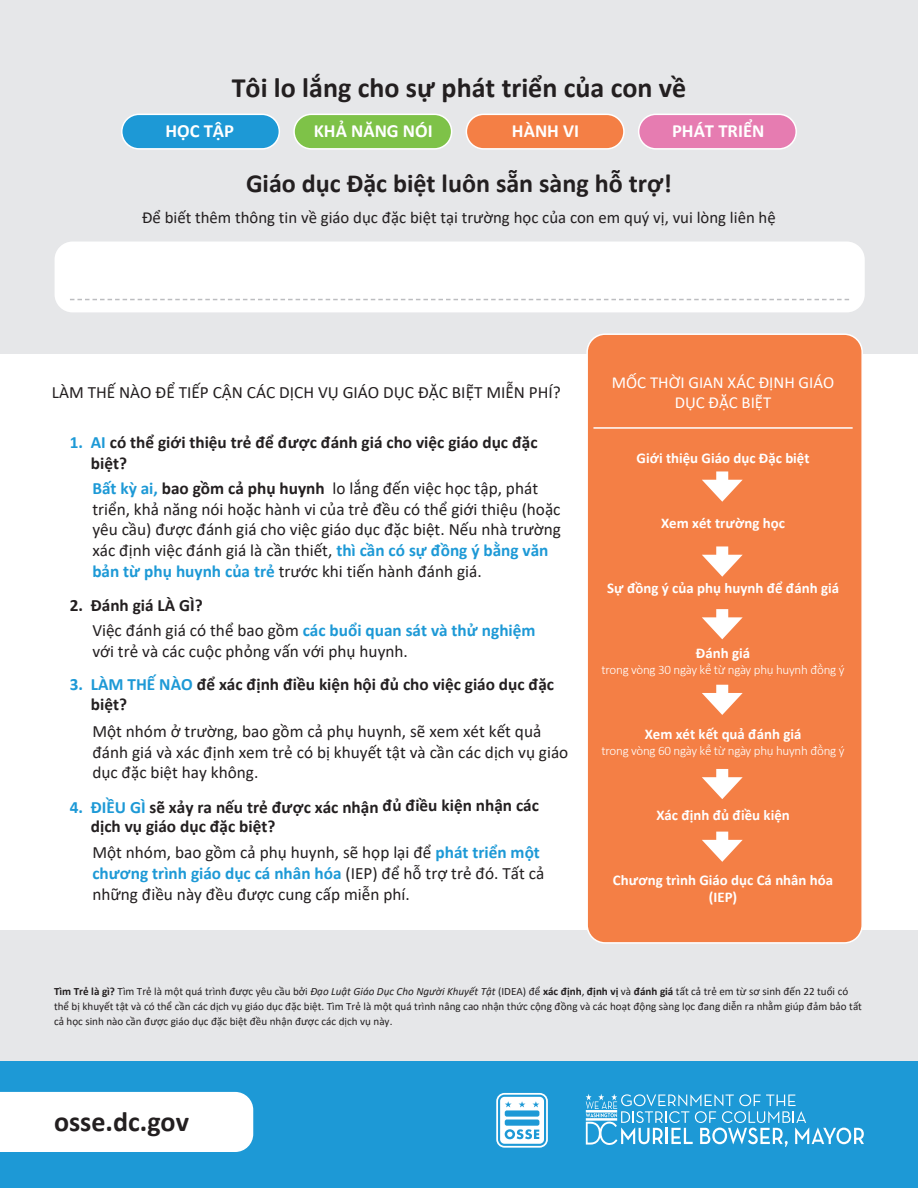
<style>
.page{position:relative;width:918px;height:1188px;background:#e6e7e9}
.page>*{position:absolute;margin:0;border:0;box-sizing:border-box;transform-origin:0 0}
.t1{font:700 28.05px "Calibri";color:#231f20}
.t2{font:700 26.1px "Calibri";color:#231f20}
.t3{font:700 18.6px "Calibri";color:#fff}
.t4{font:17.25px/20.7px "Calibri";color:#231f20}
.t5{font:700 17.25px/20.7px "Calibri";color:#231f20}
.t6{font:16.8px "Calibri";color:#231f20}
.t7{font:16.8px/20.5px "Calibri";color:#fff;text-align:center}
.t8{font:700 14.85px/17.9px "Calibri";color:#fff;text-align:center}
.t9{font:300 13.05px "Calibri";letter-spacing:-.02em;color:#fff}
.t10{font:11.1px/14.9px "Calibri";color:#231f20}
.s1{color:#1d99d6}
.s2{font-weight:700;color:#1d99d6}
.s3{font-weight:700}
.s4{font-style:italic}
</style>
<div class="page">
<div style="left:0;top:1061px;width:918px;height:127px;background:#1d99d6"></div>
<div style="left:0;top:1092px;width:253px;height:60px;background:#fff"></div>
<div style="left:0;top:354px;width:918px;height:576px;background:#fff"></div>
<div style="left:587px;top:334px;width:275px;height:609px;background:#f47f45;border-radius:18px"></div>
<div style="left:586px;top:333px;width:277px;height:611px;border:2px solid #fff;border-radius:18px"></div>
<hr style="left:593px;top:427px;width:260px;height:2px;background:#fff">
<div style="left:55px;top:242px;width:810px;height:70px;background:#fff;border-radius:18px"></div>
<div style="left:122px;top:114px;width:157px;height:35px;background:#1d99d6;border-radius:17px"></div>
<div style="left:121px;top:114px;width:159px;height:36px;border:2px solid #fff;border-radius:17px"></div>
<div style="left:294px;top:114px;width:158px;height:35px;background:#7ec248;border-radius:17px"></div>
<div style="left:293px;top:114px;width:159px;height:36px;border:2px solid #fff;border-radius:17px"></div>
<div style="left:466px;top:114px;width:158px;height:35px;background:#f47f45;border-radius:17px"></div>
<div style="left:466px;top:114px;width:159px;height:36px;border:2px solid #fff;border-radius:17px"></div>
<div style="left:639px;top:114px;width:157px;height:35px;background:#e67cb1;border-radius:17px"></div>
<div style="left:638px;top:114px;width:159px;height:36px;border:2px solid #fff;border-radius:17px"></div>
<div style="left:716px;top:471px;width:12px;height:17px;background:#fff"></div>
<svg style="left:702px;top:480px;width:41px;height:22px"></svg>
<div style="left:716px;top:546px;width:12px;height:17px;background:#fff"></div>
<svg style="left:702px;top:555px;width:41px;height:22px"></svg>
<div style="left:716px;top:609px;width:12px;height:17px;background:#fff"></div>
<svg style="left:702px;top:617px;width:41px;height:22px"></svg>
<div style="left:716px;top:685px;width:12px;height:17px;background:#fff"></div>
<svg style="left:702px;top:693px;width:41px;height:22px"></svg>
<div style="left:716px;top:769px;width:12px;height:17px;background:#fff"></div>
<svg style="left:702px;top:777px;width:41px;height:22px"></svg>
<div style="left:716px;top:832px;width:12px;height:17px;background:#fff"></div>
<svg style="left:702px;top:840px;width:41px;height:22px"></svg>
<svg style="left:70px;top:299px;width:779px;height:1px"></svg>
<svg style="left:496px;top:1093px;width:52px;height:55px"></svg>
<svg style="left:586px;top:1094px;width:278px;height:53px"></svg>
<p class="t1" style="left:232px;top:67px;width:456px">Tôi lo lắng cho sự phát triển của con về</p>
<p class="t3" style="left:165px;top:118px;width:70px">HỌC TẬP</p>
<p class="t3" style="left:314px;top:118px;width:121px">KHẢ NĂNG NÓI</p>
<p class="t3" style="left:512px;top:118px;width:69px">HÀNH VI</p>
<p class="t3" style="left:672px;top:118px;width:94px">PHÁT TRIỂN</p>
<p class="t2" style="left:246px;top:165px;width:428px">Giáo dục Đặc biệt luôn sẵn sàng hỗ trợ!</p>
<p class="t6" style="left:142px;top:205px;width:635px">Để biết thêm thông tin về giáo dục đặc biệt tại trường học của con em quý vị, vui lòng liên hệ</p>
<p class="t4" style="left:52px;top:381px;width:511px">LÀM THẾ NÀO ĐỂ TIẾP CẬN CÁC DỊCH VỤ GIÁO DỤC ĐẶC BIỆT MIỄN PHÍ?</p>
<p class="t5" style="left:91px;top:432px;width:448px;text-indent:-21px"><span class="s1">1. AI</span> có thể giới thiệu trẻ để được đánh giá cho việc giáo dục đặc biệt?</p>
<p class="t4" style="left:92px;top:477px;width:470px"><span class="s2">Bất kỳ ai,</span> <span class="s3">bao gồm cả phụ huynh</span> lo lắng đến việc học tập, phát triển, khả năng nói hoặc hành vi của trẻ đều có thể giới thiệu (hoặc yêu cầu) được đánh giá cho việc giáo dục đặc biệt. Nếu nhà trường xác định việc đánh giá là cần thiết, <span class="s2">thì cần có sự đồng ý bằng văn bản từ phụ huynh của trẻ</span> trước khi tiến hành đánh giá.</p>
<p class="t5" style="left:70px;top:595px;width:135px">2. Đánh giá LÀ GÌ?</p>
<p class="t4" style="left:92px;top:620px;width:445px">Việc đánh giá có thể bao gồm <span class="s2">các buổi quan sát và thử nghiệm </span>với trẻ và các cuộc phỏng vấn với phụ huynh.</p>
<p class="t5" style="left:91px;top:673px;width:465px;text-indent:-21px"><span class="s1">3. LÀM THẾ NÀO</span> để xác định điều kiện hội đủ cho việc giáo dục đặc biệt?</p>
<p class="t4" style="left:92px;top:720px;width:478px">Một nhóm ở trường, bao gồm cả phụ huynh, sẽ xem xét kết quả đánh giá và xác định xem trẻ có bị khuyết tật và cần các dịch vụ giáo dục đặc biệt hay không.</p>
<p class="t5" style="left:91px;top:797px;width:450px;line-height:19.2px;text-indent:-21px"><span class="s1">4. ĐIỀU GÌ</span> sẽ xảy ra nếu trẻ được xác nhận đủ điều kiện nhận các dịch vụ giáo dục đặc biệt?</p>
<p class="t4" style="left:92px;top:842px;width:453px">Một nhóm, bao gồm cả phụ huynh, sẽ họp lại để <span class="s2">phát triển một chương trình giáo dục cá nhân hóa</span> (IEP) để hỗ trợ trẻ đó. Tất cả những điều này đều được cung cấp miễn phí.</p>
<p class="t7" style="left:612px;top:372px;width:224px">MỐC THỜI GIAN XÁC ĐỊNH GIÁO<br>DỤC ĐẶC BIỆT</p>
<p class="t8" style="left:637px;top:449px;width:175px">Giới thiệu Giáo dục Đặc biệt</p>
<p class="t8" style="left:661px;top:514px;width:125px">Xem xét trường học</p>
<p class="t8" style="left:607px;top:579px;width:234px">Sự đồng ý của phụ huynh để đánh giá</p>
<p class="t8" style="left:696px;top:644px;width:56px">Đánh giá</p>
<p class="t9" style="left:602px;top:661px;width:244px">trong vòng 30 ngày kể từ ngày phụ huynh đồng ý</p>
<p class="t8" style="left:645px;top:725px;width:158px">Xem xét kết quả đánh giá</p>
<p class="t9" style="left:602px;top:742px;width:244px">trong vòng 60 ngày kể từ ngày phụ huynh đồng ý</p>
<p class="t8" style="left:656px;top:806px;width:135px">Xác định đủ điều kiện</p>
<p class="t8" style="left:613px;top:871px;width:222px">Chương trình Giáo dục Cá nhân hóa (IEP)</p>
<p class="t10" style="left:54px;top:984px;width:810px"><span class="s3">Tìm Trẻ là gì?</span> Tìm Trẻ là một quá trình được yêu cầu bởi <span class="s4">Đạo Luật Giáo Dục Cho Người Khuyết Tật</span> (IDEA) để <span class="s3">xác định</span>, <span class="s3">định vị</span> và <span class="s3">đánh giá</span> tất cả trẻ em từ sơ sinh đến 22 tuổi có thể bị khuyết tật và có thể cần các dịch vụ giáo dục đặc biệt. Tìm Trẻ là một quá trình nâng cao nhận thức cộng đồng và các hoạt động sàng lọc đang diễn ra nhằm giúp đảm bảo tất cả học sinh nào cần được giáo dục đặc biệt đều nhận được các dịch vụ này.</p>
<p class="t1" style="left:54px;top:1101px;width:137px">osse.dc.gov</p>
</div>
